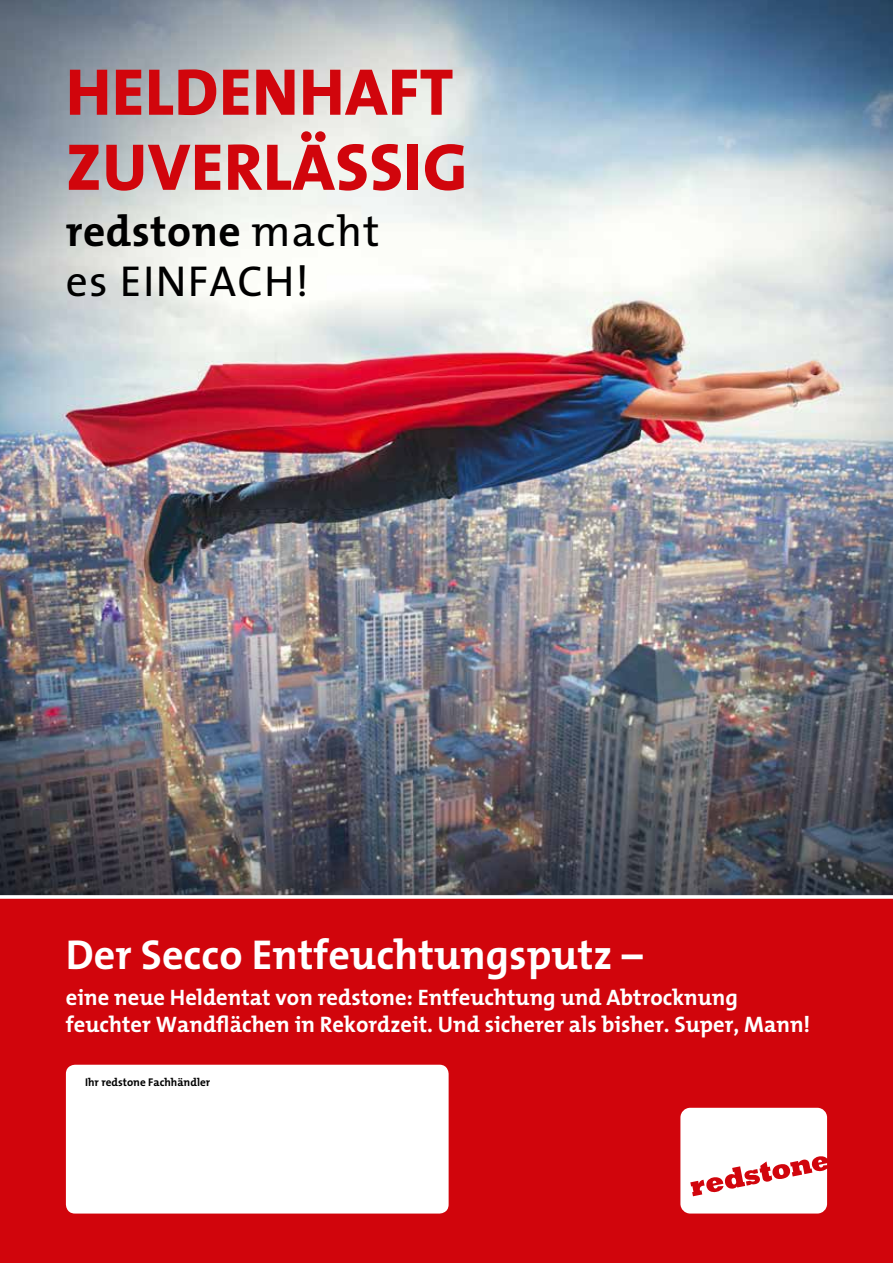
<style>
.page{position:relative;width:893px;height:1263px;background:#fff}
.page>*{position:absolute;margin:0;border:0;box-sizing:border-box;transform-origin:0 0}
.t1{font:800 66.75px/75px "The Mix";letter-spacing:.01em;color:#d1050c}
.t2{font:43.5px/49.5px "The Mix";letter-spacing:.03em;color:#000}
.t3{font:700 42px "The Mix";color:#fff}
.t4{font:700 22.5px/27px "The Mix";color:#fff}
.t5{font:700 11.25px "The Mix";color:#000}
.s1{font-weight:700}
</style>
<div class="page">
<img style="left:0;top:0;width:893px;height:895px">
<div style="left:0;top:897px;width:893px;height:366px;background:#d1050c"></div>
<svg style="left:680px;top:1108px;width:147px;height:105px;background:#fae4e5"></svg>
<svg style="left:0;top:895px;width:893px;height:4px"></svg>
<div style="left:66px;top:1065px;width:383px;height:148px;background:#fff;border-radius:9px"></div>
<h1 class="t1" style="left:66px;top:53px;width:403px">HELDENHAFT<br>ZUVERLÄSSIG</h1>
<h2 class="t2" style="left:66px;top:206px;width:315px"><span class="s1">redstone</span> macht es EINFACH!</h2>
<h3 class="t3" style="left:66px;top:920px;width:578px">Der Secco Entfeuchtungsputz –</h3>
<p class="t4" style="left:66px;top:983px;width:746px">eine neue Heldentat von redstone: Entfeuchtung und Abtrocknung feuchter Wandflächen in Rekordzeit. Und sicherer als bisher. Super, Mann!</p>
<p class="t5" style="left:85px;top:1073px;width:127px">Ihr redstone Fachhändler</p>
</div>
